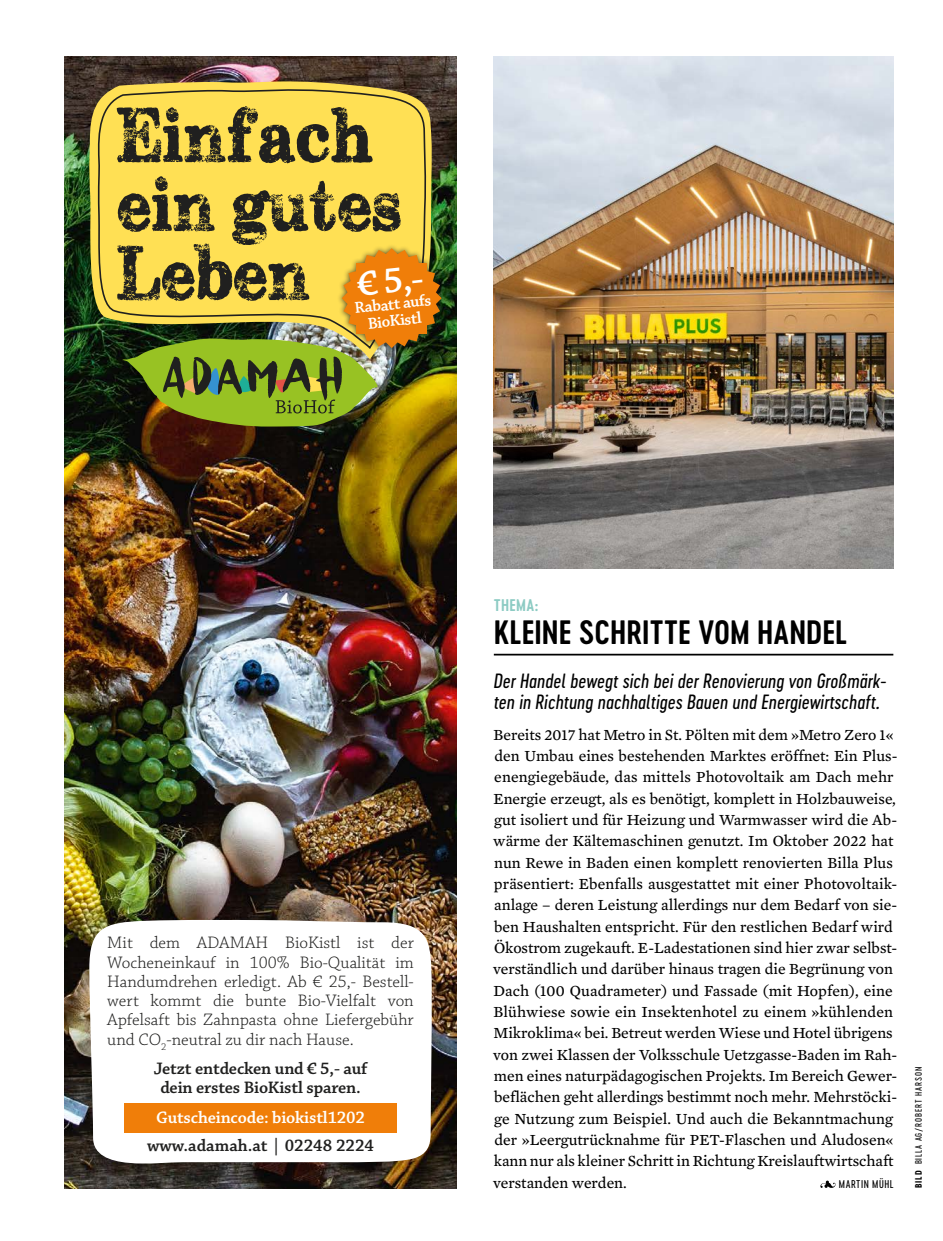
<style>
.page{position:relative;width:943px;height:1241px;background:#fff}
.page>*{position:absolute;margin:0;border:0;box-sizing:border-box;transform-origin:0 0}
.t1{font:74.73px/69px "Subway Novella";letter-spacing:.02em;color:#20201f}
.t2{font:600 36.93px "Chaparral Pro";color:#fff}
.t3{font:31.5px "Cervo Neue Semi Bold Neue";color:#000}
.t4{font:italic 19.25px/21px "Cervo Neue Regular Neue";color:#000}
.t5{font:300 17.5px/19.2px "Chaparral Pro";color:#20201f;text-align:justify}
.t6{font:600 17.5px/19.2px "Chaparral Pro";letter-spacing:-.01em;color:#20201f;text-align:center}
.t7{font:600 17.5px "Chaparral Pro";letter-spacing:-.01em;color:#fff}
.t8{font:600 16.62px/16.6px "Chaparral Pro";color:#fff;text-align:center}
.t9{font:15.75px/21.3px "Mercury Text G3";color:#000}
.t10{font:15.75px "Cervo Neue Semi Bold Neue";letter-spacing:.015em;color:#8ccbc3}
.t11{font:10.5px "Cervo Neue Regular Neue";letter-spacing:.05em;color:#000}
.t12{font:8.75px "Cervo Neue Regular Neue";letter-spacing:.1em;color:#000}
.s1{font-family:"Cervo Neue Bold Neue"}
</style>
<div class="page">
<hr style="left:494px;top:653px;width:399px;height:2px;background:#000">
<img style="left:494px;top:57px;width:399px;height:511px">
<svg style="left:820px;top:1180px;width:15px;height:7px"></svg>
<img style="left:64px;top:57px;width:392px;height:1131px">
<svg style="left:89px;top:919px;width:343px;height:252px"></svg>
<div style="left:124px;top:1103px;width:272px;height:29px;background:#f07e09"></div>
<img style="left:85px;top:78px;width:350px;height:281px">
<div style="left:95px;top:86px;width:333px;height:263px;background:#ffe054"></div>
<div style="left:337px;top:243px;width:110px;height:110px;background:#20201f;opacity:.75"></div>
<img style="left:122px;top:248px;width:319px;height:179px">
<h1 class="t1" style="left:117px;top:101px;width:285px">Einfach ein gutes<br>Leben</h1>
<h2 class="t2" style="left:355px;top:263px;width:68px;rotate:-6deg">€ 5,-</h2>
<p class="t8" style="left:354px;top:300px;width:79px;rotate:-6deg">Rabatt aufs<br>BioKistl</p>
<p class="t5" style="left:107px;top:933px;width:308px">Mit dem ADAMAH BioKistl ist der Wocheneinkauf in 100% Bio-Qualität im Handumdrehen erledigt. Ab € 25,- Bestell&shy;wert kommt die bunte Bio-Vielfalt von Apfelsaft bis Zahnpasta ohne Liefergebühr und CO<sub>2</sub>-neutral zu dir nach Hause.</p>
<p class="t6" style="left:154px;top:1058px;width:215px">Jetzt entdecken und € 5,- auf dein erstes BioKistl sparen.</p>
<p class="t7" style="left:156px;top:1107px;width:210px">Gutscheincode: biokistl1202</p>
<p class="t6" style="left:147px;top:1136px;width:228px">www.adamah.at | 02248 2224</p>
<p class="t10" style="left:494px;top:594px;width:46px">THEMA:</p>
<h3 class="t3" style="left:494px;top:611px;width:355px">KLEINE SCHRITTE VOM HANDEL</h3>
<p class="t4" style="left:494px;top:670px;width:394px">Der Handel bewegt sich bei der Renovierung von Großmärk&shy;ten in Richtung nachhaltiges Bauen und Energiewirtschaft.</p>
<p class="t9" style="left:493px;top:723px;width:406px">Bereits 2017 hat Metro in St. Pölten mit dem »Metro Zero 1« den Umbau eines bestehenden Marktes eröffnet: Ein Plus&shy;enengiegebäude, das mittels Photovoltaik am Dach mehr Energie erzeugt, als es benötigt, komplett in Holzbauweise, gut isoliert und für Heizung und Warmwasser wird die Ab&shy;wärme der Kältemaschinen genutzt. Im Oktober 2022 hat nun Rewe in Baden einen komplett renovierten Billa Plus präsentiert: Ebenfalls ausgestattet mit einer Photovoltaik&shy;anlage – deren Leistung allerdings nur dem Bedarf von sie&shy;ben Haushalten entspricht. Für den restlichen Bedarf wird Ökostrom zugekauft. E-Ladestationen sind hier zwar selbst&shy;verständlich und darüber hinaus tragen die Begrünung von Dach (100 Quadrameter) und Fassade (mit Hopfen), eine Blühwiese sowie ein Insektenhotel zu einem »kühlenden Mikroklima« bei. Betreut werden Wiese und Hotel übrigens von zwei Klassen der Volksschule Uetzgasse-Baden im Rah&shy;men eines naturpädagogischen Projekts. Im Bereich Gewer&shy;beflächen geht allerdings bestimmt noch mehr. Mehrstöcki&shy;ge Nutzung zum Beispiel. Und auch die Bekanntmachung der »Leergutrücknahme für PET-Flaschen und Aludosen« kann nur als kleiner Schritt in Richtung Kreislauftwirtschaft verstanden werden.</p>
<p class="t11" style="left:839px;top:1176px;width:56px">MARTIN MÜHL</p>
<p class="t12" style="left:912px;top:1187px;width:122px;rotate:-90deg"><span class="s1">BILD</span> BILLA AG/ROBERT HARSON</p>
</div>
